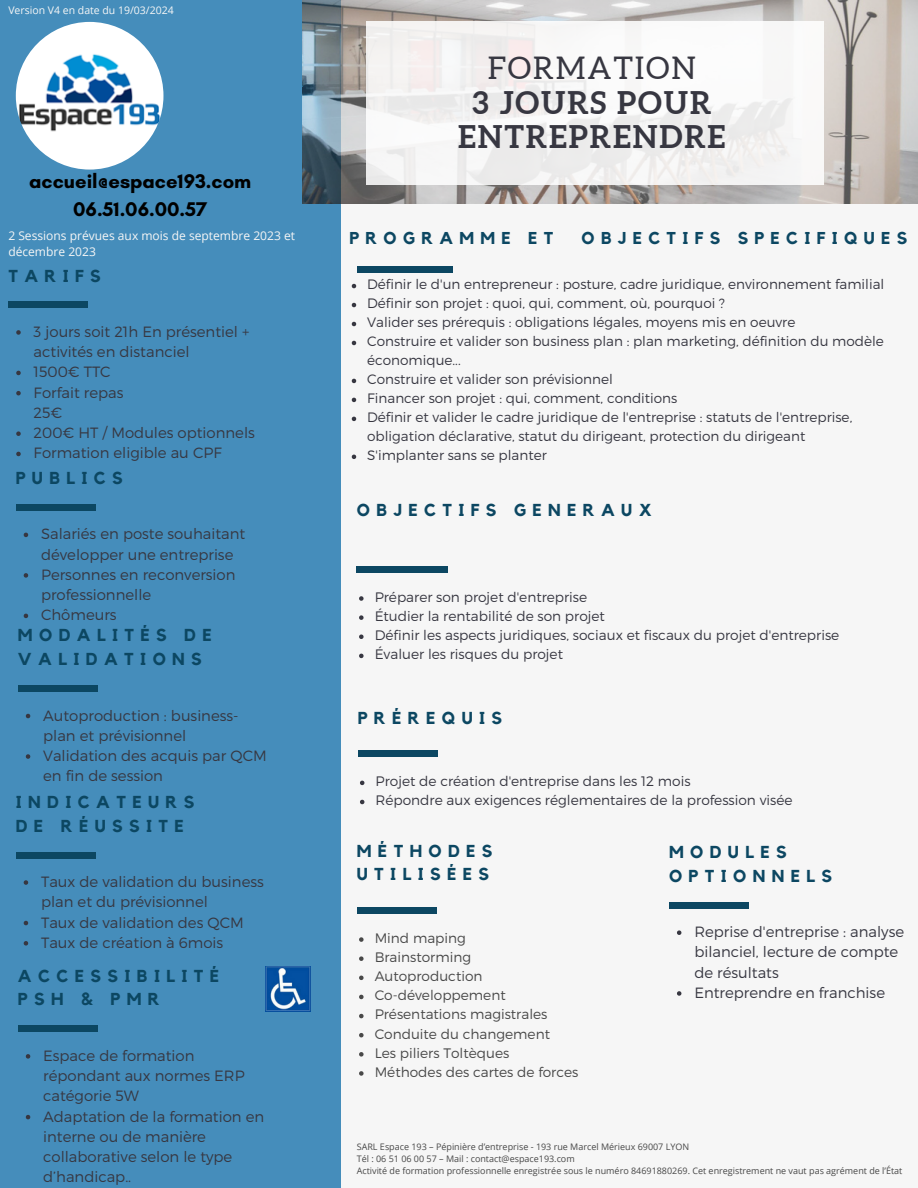
<style>
.page{position:relative;width:918px;height:1188px;background:#fff}
.page>*{position:absolute;margin:0;border:0;box-sizing:border-box;transform-origin:0 0}
.t1{font:700 31.2px/34.8px "Aleo";letter-spacing:.06em;color:#373741;text-align:center}
.t2{font:700 20.1px/28.2px "Glacial Indifference";color:#000;text-align:center}
.t3{font:700 17.25px/23.7px "Kollektif";letter-spacing:.37em;color:#0c4762}
.t4{font:700 17.1px "Kollektif";letter-spacing:.37em;color:#0c4762}
.t5{font:300 14.85px/20.2px "Montserrat";color:#373741}
.t6{font:300 13.8px "Montserrat";color:#373741}
.t7{font:300 13.8px "Montserrat";color:#484848}
.t8{font:300 13.65px/18.9px "Montserrat";color:#373741}
.t9{font:12px/16px "Open Sans";color:#f6f6f6}
.t10{font:10.5px "Open Sans";color:#f6f6f6}
.t11{font:9px "Open Sans";color:#484848}
.s1{font-weight:400}
</style>
<div class="page">
<div style="left:0;top:0;width:405px;height:1188px;background:#458dbb"></div>
<div style="left:342px;top:0;width:576px;height:1188px;background:#f6f6f6"></div>
<img style="left:303px;top:0;width:615px;height:204px">
<div style="left:366px;top:22px;width:458px;height:163px;background:#f6f5f5"></div>
<svg style="left:24px;top:533px;width:4px;height:4px"></svg>
<svg style="left:24px;top:573px;width:4px;height:5px"></svg>
<svg style="left:24px;top:614px;width:4px;height:4px"></svg>
<div style="left:16px;top:504px;width:80px;height:7px;background:#0c4762"></div>
<svg style="left:26px;top:714px;width:4px;height:4px"></svg>
<svg style="left:26px;top:754px;width:4px;height:5px"></svg>
<div style="left:18px;top:685px;width:80px;height:7px;background:#0c4762"></div>
<svg style="left:24px;top:880px;width:4px;height:5px"></svg>
<svg style="left:24px;top:921px;width:4px;height:4px"></svg>
<svg style="left:24px;top:941px;width:4px;height:5px"></svg>
<div style="left:16px;top:852px;width:80px;height:7px;background:#0c4762"></div>
<svg style="left:26px;top:1054px;width:4px;height:5px"></svg>
<svg style="left:26px;top:1115px;width:4px;height:4px"></svg>
<div style="left:18px;top:1025px;width:80px;height:7px;background:#0c4762"></div>
<img style="left:265px;top:967px;width:45px;height:45px">
<svg style="left:359px;top:937px;width:5px;height:5px"></svg>
<svg style="left:359px;top:956px;width:5px;height:5px"></svg>
<svg style="left:359px;top:976px;width:5px;height:4px"></svg>
<svg style="left:359px;top:995px;width:5px;height:4px"></svg>
<svg style="left:359px;top:1014px;width:5px;height:4px"></svg>
<svg style="left:359px;top:1033px;width:5px;height:4px"></svg>
<svg style="left:359px;top:1052px;width:5px;height:5px"></svg>
<svg style="left:359px;top:1071px;width:5px;height:5px"></svg>
<div style="left:357px;top:907px;width:80px;height:7px;background:#0c4762"></div>
<svg style="left:677px;top:930px;width:4px;height:5px"></svg>
<svg style="left:677px;top:991px;width:4px;height:5px"></svg>
<div style="left:669px;top:902px;width:80px;height:7px;background:#0c4762"></div>
<svg style="left:359px;top:596px;width:5px;height:5px"></svg>
<svg style="left:359px;top:615px;width:5px;height:5px"></svg>
<svg style="left:359px;top:635px;width:5px;height:4px"></svg>
<svg style="left:359px;top:654px;width:5px;height:4px"></svg>
<div style="left:357px;top:566px;width:91px;height:7px;background:#0c4762"></div>
<svg style="left:352px;top:284px;width:4px;height:4px"></svg>
<svg style="left:352px;top:303px;width:4px;height:4px"></svg>
<svg style="left:352px;top:322px;width:4px;height:4px"></svg>
<svg style="left:352px;top:341px;width:4px;height:4px"></svg>
<svg style="left:352px;top:379px;width:4px;height:4px"></svg>
<svg style="left:352px;top:398px;width:4px;height:4px"></svg>
<svg style="left:352px;top:417px;width:4px;height:4px"></svg>
<svg style="left:352px;top:455px;width:4px;height:4px"></svg>
<div style="left:358px;top:266px;width:95px;height:7px;background:#0c4762"></div>
<svg style="left:16px;top:330px;width:5px;height:5px"></svg>
<svg style="left:16px;top:371px;width:5px;height:4px"></svg>
<svg style="left:16px;top:391px;width:5px;height:4px"></svg>
<svg style="left:16px;top:431px;width:5px;height:5px"></svg>
<svg style="left:16px;top:452px;width:5px;height:4px"></svg>
<div style="left:8px;top:301px;width:80px;height:7px;background:#0c4762"></div>
<svg style="left:360px;top:781px;width:4px;height:4px"></svg>
<svg style="left:360px;top:800px;width:4px;height:4px"></svg>
<div style="left:358px;top:750px;width:80px;height:7px;background:#0c4762"></div>
<img style="left:16px;top:22px;width:147px;height:148px;border-radius:50%">
<h3 class="t10" style="left:8px;top:3px;width:167px">Version V4 en date du 19/03/2024</h3>
<p class="t2" style="left:29px;top:167px;width:224px">accueil@espace193.com<br>06.51.06.00.57</p>
<p class="t9" style="left:8px;top:227px;width:288px">2 Sessions prévues aux mois de septembre 2023 et décembre 2023</p>
<p class="t3" style="left:8px;top:264px;width:94px">TARIFS</p>
<p class="t5" style="left:34px;top:321px;width:217px">3 jours soit 21h En présentiel + activités en distanciel</p>
<p class="t5" style="left:34px;top:361px;width:79px">1500€ TTC</p>
<p class="t5" style="left:34px;top:382px;width:91px">Forfait repas</p>
<p class="t5" style="left:34px;top:402px;width:30px">25€</p>
<p class="t5" style="left:34px;top:422px;width:223px">200€ HT / Modules optionnels</p>
<p class="t5" style="left:34px;top:442px;width:190px">Formation eligible au CPF</p>
<p class="t3" style="left:16px;top:467px;width:109px">PUBLICS</p>
<h2 class="t5" style="left:41px;top:523px;width:206px">Salariés en poste souhaitant développer une entreprise</h2>
<h5 class="t5" style="left:41px;top:564px;width:196px">Personnes en reconversion professionnelle</h5>
<h3 class="t5" style="left:41px;top:604px;width:77px">Chômeurs</h3>
<p class="t3" style="left:18px;top:624px;width:195px">MODALITÉS DE<br>VALIDATIONS</p>
<p class="t5" style="left:43px;top:704px;width:197px">Autoproduction : business&shy;plan et prévisionnel</p>
<p class="t5" style="left:43px;top:745px;width:225px">Validation des acquis par QCM en fin de session</p>
<h4 class="t3" style="left:16px;top:791px;width:180px">INDICATEURS<br>DE RÉUSSITE</h4>
<p class="t5" style="left:41px;top:871px;width:224px">Taux de validation du business plan et du prévisionnel</p>
<p class="t5" style="left:41px;top:911px;width:204px">Taux de validation des QCM</p>
<h3 class="t5" style="left:41px;top:932px;width:184px">Taux de création à 6mois</h3>
<p class="t3" style="left:18px;top:965px;width:203px">ACCESSIBILITÉ<br>PSH &amp; PMR</p>
<p class="t5" style="left:43px;top:1045px;width:203px">Espace de formation répondant aux normes ERP catégorie 5W</p>
<p class="t5" style="left:43px;top:1105px;width:222px">Adaptation de la formation en interne ou de manière collaborative selon le type d’handicap..</p>
<h6 class="t1" style="left:458px;top:50px;width:269px"><span class="s1">FORMATION<br></span>3 JOURS POUR<br>ENTREPRENDRE</h6>
<p class="t4" style="left:350px;top:230px;width:205px">PROGRAMME ET</p>
<p class="t4" style="left:582px;top:230px;width:327px">OBJECTIFS SPECIFIQUES</p>
<p class="t8" style="left:367px;top:274px;width:519px">Définir le d'un entrepreneur : posture, cadre juridique, environnement familial</p>
<h3 class="t8" style="left:367px;top:293px;width:359px">Définir son projet : quoi, qui, comment, où, pourquoi ?</h3>
<p class="t8" style="left:367px;top:312px;width:430px">Valider ses prérequis : obligations légales, moyens mis en oeuvre</p>
<p class="t8" style="left:367px;top:331px;width:518px">Construire et valider son business plan : plan marketing, définition du modèle économique...</p>
<p class="t8" style="left:367px;top:369px;width:247px">Construire et valider son prévisionnel</p>
<p class="t8" style="left:367px;top:388px;width:312px">Financer son projet : qui, comment, conditions</p>
<h3 class="t8" style="left:367px;top:407px;width:487px">Définir et valider le cadre juridique de l'entreprise : statuts de l'entreprise, obligation déclarative, statut du dirigeant, protection du dirigeant</h3>
<p class="t8" style="left:367px;top:445px;width:181px">S'implanter sans se planter</p>
<p class="t3" style="left:357px;top:498px;width:297px">OBJECTIFS GENERAUX</p>
<p class="t6" style="left:375px;top:588px;width:214px">Préparer son projet d'entreprise</p>
<p class="t6" style="left:375px;top:607px;width:232px">Étudier la rentabilité de son projet</p>
<p class="t6" style="left:375px;top:626px;width:466px">Définir les aspects juridiques, sociaux et fiscaux du projet d'entreprise</p>
<p class="t6" style="left:375px;top:645px;width:190px">Évaluer les risques du projet</p>
<p class="t3" style="left:358px;top:706px;width:146px">PRÉREQUIS</p>
<p class="t6" style="left:376px;top:772px;width:317px">Projet de création d'entreprise dans les 12 mois</p>
<h3 class="t6" style="left:376px;top:791px;width:419px">Répondre aux exigences réglementaires de la profession visée</h3>
<h1 class="t3" style="left:357px;top:840px;width:137px">MÉTHODES<br>UTILISÉES</h1>
<h3 class="t3" style="left:669px;top:841px;width:165px">MODULES<br>OPTIONNELS</h3>
<p class="t7" style="left:375px;top:929px;width:93px">Mind maping</p>
<p class="t7" style="left:375px;top:948px;width:98px">Brainstorming</p>
<p class="t7" style="left:375px;top:967px;width:109px">Autoproduction</p>
<p class="t7" style="left:375px;top:986px;width:133px">Co-développement</p>
<h3 class="t7" style="left:375px;top:1006px;width:174px">Présentations magistrales</h3>
<p class="t7" style="left:375px;top:1025px;width:177px">Conduite du changement</p>
<p class="t7" style="left:375px;top:1044px;width:136px">Les piliers Toltèques</p>
<p class="t7" style="left:375px;top:1063px;width:205px">Méthodes des cartes de forces</p>
<p class="t5" style="left:694px;top:921px;width:211px">Reprise d'entreprise : analyse bilanciel, lecture de compte de résultats</p>
<p class="t5" style="left:694px;top:982px;width:192px">Entreprendre en franchise</p>
<p class="t11" style="left:357px;top:1141px;width:334px">SARL Espace 193 – Pépinière d’entreprise - 193 rue Marcel Mérieux 69007 LYON</p>
<p class="t11" style="left:357px;top:1153px;width:219px">Tél : 06 51 06 00 57 – Mail : contact@espace193.com</p>
<h3 class="t11" style="left:357px;top:1165px;width:547px">Activité de formation professionnelle enregistrée sous le numéro 84691880269. Cet enregistrement ne vaut pas agrément de l’État</h3>
</div>
